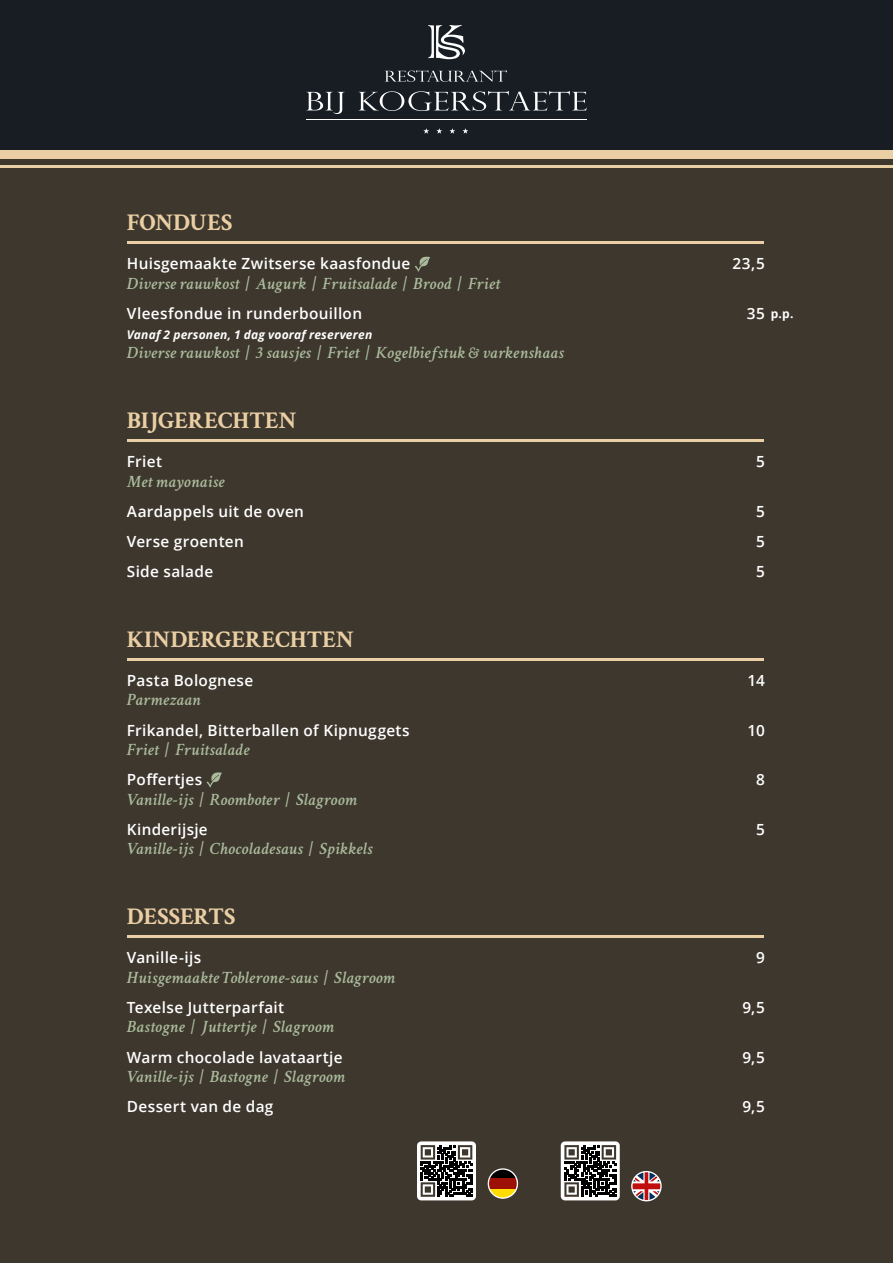
<style>
.page{position:relative;width:893px;height:1263px;background:#fff}
.page>*{position:absolute;margin:0;border:0;box-sizing:border-box;transform-origin:0 0}
.t1{font:700 24px "Crimson Text";letter-spacing:-.015em;color:#eacfa4}
.t2{font:italic 600 17.25px "Crimson Text";letter-spacing:.015em;color:#aabb9b}
.t3{font:600 15.3px "Open Sans";letter-spacing:.02em;color:#fff}
.t4{font:italic 700 12px "Open Sans";letter-spacing:.015em;color:#fff}
.t5{font:700 12px "Open Sans";color:#fff}
</style>
<div class="page">
<div style="left:0;top:150px;width:893px;height:1113px;background:#3e372e"></div>
<div style="left:0;top:0;width:893px;height:153px;background:#171d23"></div>
<div style="left:0;top:150px;width:893px;height:9px;background:#eacfa4"></div>
<hr style="left:0;top:165px;width:893px;height:3px;background:#eacfa4">
<hr style="left:127px;top:242px;width:637px;height:2px;background:#eacfa4">
<svg style="left:415px;top:256px;width:15px;height:16px"></svg>
<hr style="left:127px;top:936px;width:637px;height:2px;background:#eacfa4">
<hr style="left:127px;top:439px;width:637px;height:2px;background:#eacfa4">
<hr style="left:127px;top:658px;width:637px;height:2px;background:#eacfa4">
<svg style="left:207px;top:772px;width:15px;height:15px"></svg>
<svg style="left:428px;top:25px;width:37px;height:34px"></svg>
<hr style="left:306px;top:119px;width:281px;height:1px;background:#fff">
<svg style="left:423px;top:128px;width:45px;height:6px"></svg>
<svg style="left:385px;top:70px;width:122px;height:12px"></svg>
<svg style="left:358px;top:91px;width:229px;height:20px"></svg>
<svg style="left:306px;top:92px;width:39px;height:22px"></svg>
<div style="left:488px;top:1178px;width:29px;height:11px;background:#9c1006"></div>
<svg style="left:489px;top:1169px;width:28px;height:9px"></svg>
<svg style="left:488px;top:1189px;width:29px;height:9px"></svg>
<div style="left:488px;top:1168px;width:30px;height:31px;border:1px solid #fff;border-radius:50%"></div>
<svg style="left:632px;top:1171px;width:29px;height:30px"></svg>
<div style="left:631px;top:1171px;width:31px;height:30px;border:1px solid #fff;border-radius:50%"></div>
<div style="left:561px;top:1141px;width:59px;height:59px;background:#fff;border-radius:4px"></div>
<svg style="left:564px;top:1145px;width:52px;height:52px"></svg>
<div style="left:417px;top:1141px;width:59px;height:59px;background:#fff;border-radius:4px"></div>
<svg style="left:421px;top:1145px;width:51px;height:52px"></svg>
<h1 class="t1" style="left:127px;top:208px;width:107px">FONDUES</h1>
<p class="t3" style="left:127px;top:253px;width:285px">Huisgemaakte Zwitserse kaasfondue</p>
<p class="t3" style="left:733px;top:253px;width:34px">23,5</p>
<p class="t2" style="left:127px;top:271px;width:375px">Diverse rauwkost | Augurk | Fruitsalade | Brood | Friet</p>
<p class="t3" style="left:127px;top:303px;width:237px">Vleesfondue in runderbouillon</p>
<p class="t3" style="left:747px;top:303px;width:19px">35</p>
<p class="t4" style="left:127px;top:326px;width:247px">Vanaf 2 personen, 1 dag vooraf reserveren</p>
<p class="t2" style="left:127px;top:340px;width:438px">Diverse rauwkost | 3 sausjes | Friet | Kogelbiefstuk &amp; varkenshaas</p>
<p class="t5" style="left:771px;top:305px;width:24px">p.p.</p>
<h1 class="t1" style="left:127px;top:406px;width:171px">BIJGERECHTEN</h1>
<p class="t3" style="left:127px;top:451px;width:37px">Friet</p>
<p class="t3" style="left:756px;top:451px;width:10px">5</p>
<p class="t2" style="left:127px;top:469px;width:99px">Met mayonaise</p>
<p class="t3" style="left:127px;top:501px;width:179px">Aardappels uit de oven</p>
<p class="t3" style="left:756px;top:501px;width:10px">5</p>
<p class="t3" style="left:127px;top:531px;width:119px">Verse groenten</p>
<p class="t3" style="left:756px;top:531px;width:10px">5</p>
<p class="t3" style="left:127px;top:561px;width:88px">Side salade</p>
<p class="t3" style="left:756px;top:561px;width:10px">5</p>
<h1 class="t1" style="left:127px;top:624px;width:228px">KINDERGERECHTEN</h1>
<p class="t3" style="left:127px;top:670px;width:128px">Pasta Bolognese</p>
<p class="t3" style="left:748px;top:670px;width:19px">14</p>
<p class="t2" style="left:127px;top:688px;width:75px">Parmezaan</p>
<p class="t3" style="left:127px;top:719px;width:284px">Frikandel, Bitterballen of Kipnuggets</p>
<p class="t3" style="left:747px;top:719px;width:19px">10</p>
<p class="t2" style="left:127px;top:737px;width:124px">Friet | Fruitsalade</p>
<p class="t3" style="left:127px;top:769px;width:77px">Poffertjes</p>
<p class="t3" style="left:756px;top:769px;width:10px">8</p>
<p class="t2" style="left:127px;top:787px;width:232px">Vanille-ijs | Roomboter | Slagroom</p>
<p class="t3" style="left:127px;top:819px;width:82px">Kinderijsje</p>
<p class="t3" style="left:756px;top:819px;width:10px">5</p>
<p class="t2" style="left:127px;top:837px;width:247px">Vanille-ijs | Chocoladesaus | Spikkels</p>
<h1 class="t1" style="left:127px;top:902px;width:110px">DESSERTS</h1>
<p class="t3" style="left:127px;top:947px;width:76px">Vanille-ijs</p>
<p class="t3" style="left:756px;top:947px;width:10px">9</p>
<p class="t2" style="left:127px;top:965px;width:270px">Huisgemaakte Toblerone-saus | Slagroom</p>
<p class="t3" style="left:127px;top:997px;width:159px">Texelse Jutterparfait</p>
<p class="t3" style="left:742px;top:997px;width:24px">9,5</p>
<p class="t2" style="left:127px;top:1015px;width:209px">Bastogne | Juttertje | Slagroom</p>
<p class="t3" style="left:127px;top:1046px;width:217px">Warm chocolade lavataartje</p>
<p class="t3" style="left:742px;top:1046px;width:24px">9,5</p>
<p class="t2" style="left:127px;top:1064px;width:220px">Vanille-ijs | Bastogne | Slagroom</p>
<p class="t3" style="left:127px;top:1096px;width:148px">Dessert van de dag</p>
<p class="t3" style="left:742px;top:1096px;width:24px">9,5</p>
</div>
